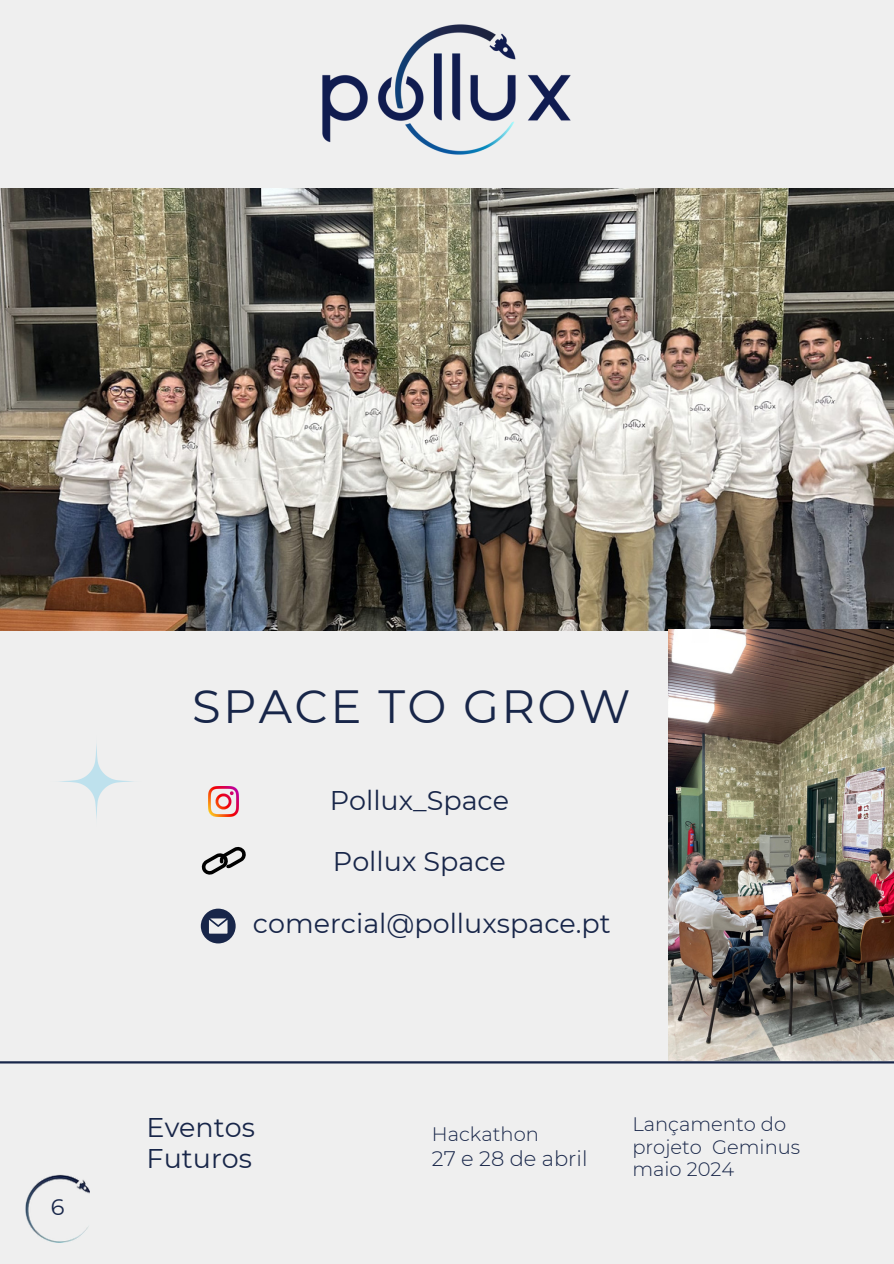
<style>
.page{position:relative;width:894px;height:1264px;background:#fff}
.page>*{position:absolute;margin:0;border:0;box-sizing:border-box;transform-origin:0 0}
.t1{font:46.5px "Montserrat";letter-spacing:.05em;color:#182649}
.t2{font:27px/31.5px "Montserrat";color:#182649}
.t3{font:22.5px "Montserrat";color:#182649}
.t4{font:300 21px "Montserrat";color:#182649}
.t5{font:300 19.5px/22.5px "Montserrat";color:#182649}
</style>
<div class="page">
<div style="left:0;top:0;width:893px;height:1263px;background:#efefef"></div>
<img style="left:0;top:189px;width:893px;height:441px">
<img style="left:668px;top:629px;width:225px;height:431px">
<hr style="left:0;top:1061px;width:893px;height:2px;background:#182649">
<img style="left:322px;top:24px;width:249px;height:131px">
<img style="left:208px;top:786px;width:31px;height:30px">
<svg style="left:201px;top:846px;width:45px;height:29px"></svg>
<svg style="left:201px;top:908px;width:34px;height:35px"></svg>
<img style="left:26px;top:1174px;width:64px;height:68px">
<svg style="left:59px;top:744px;width:75px;height:75px"></svg>
<p class="t3" style="left:51px;top:1193px;width:15px">6</p>
<p class="t1" style="left:192px;top:677px;width:440px">SPACE TO GROW</p>
<p class="t2" style="left:329px;top:784px;width:181px">Pollux_Space</p>
<h2 class="t2" style="left:333px;top:845px;width:174px">Pollux Space</h2>
<h2 class="t2" style="left:253px;top:907px;width:359px">comercial@polluxspace.pt</h2>
<h2 class="t2" style="left:146px;top:1111px;width:110px">Eventos<br>Futuros</h2>
<p class="t5" style="left:432px;top:1123px;width:108px">Hackathon</p>
<p class="t4" style="left:432px;top:1145px;width:157px">27 e 28 de abril</p>
<h2 class="t5" style="left:632px;top:1113px;width:169px">Lançamento do projeto Geminus</h2>
<p class="t5" style="left:632px;top:1158px;width:103px">maio 2024</p>
</div>
